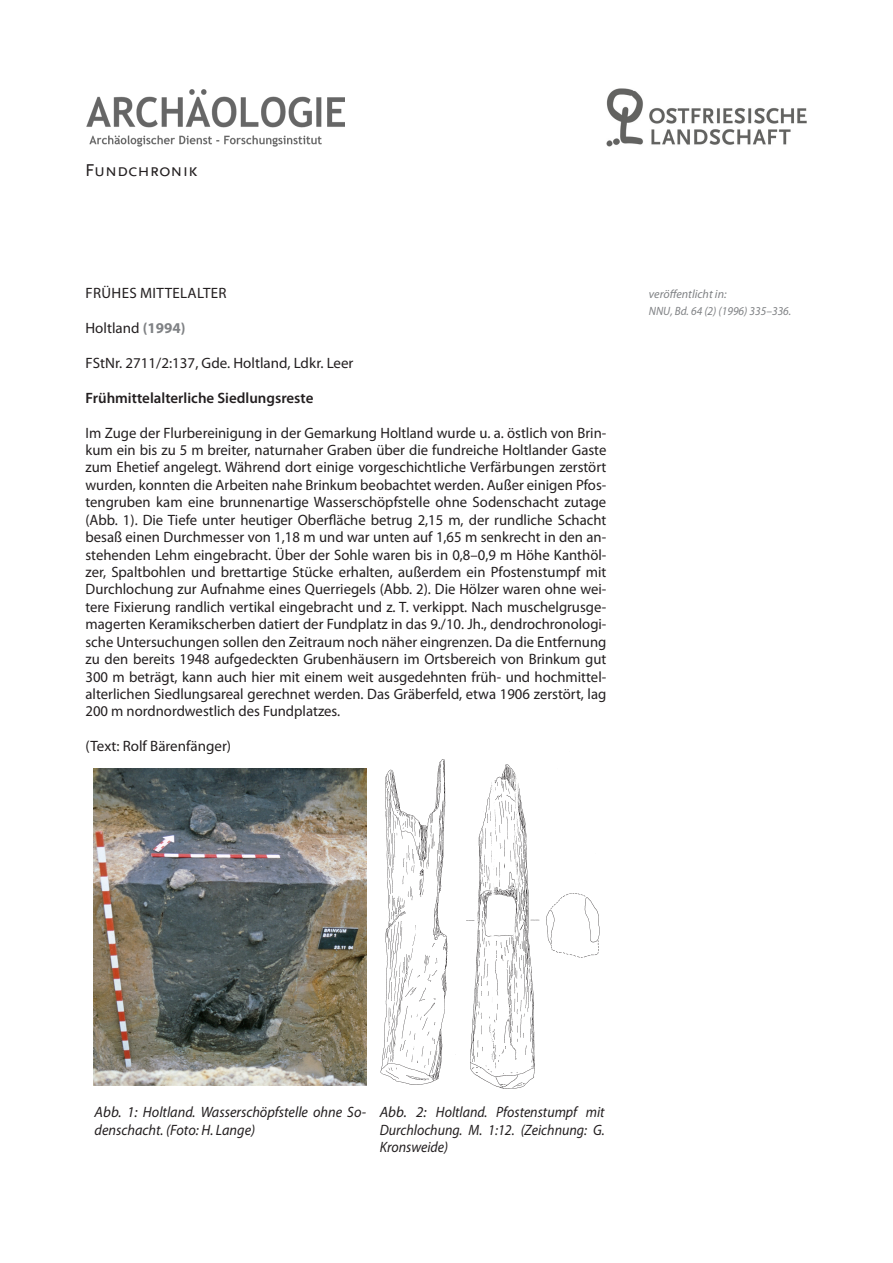
<style>
.page{position:relative;width:893px;height:1263px;background:#fff}
.page>*{position:absolute;margin:0;border:0;box-sizing:border-box;transform-origin:0 0}
.t1{font:18px "Scala Sans Caps";color:#231f20}
.Bodytext{font:15px/17.4px "Myriad Pro";color:#231f20;text-align:justify}
.AU{font:italic 15px/17.4px "Myriad Pro";color:#231f20}
.Ü2{font:600 15px "Myriad Pro";color:#231f20}
.Ü1{font:15px "Myriad Pro";letter-spacing:.02em;color:#231f20}
.t2{font:italic 12px "Myriad Pro";color:#808285;scale:.95 1}
.t3{font:italic 12px "Myriad Pro";color:#808285}
.s1{font-weight:700;color:#808285}
</style>
<div class="page">
<img style="left:86px;top:89px;width:259px;height:57px">
<img style="left:606px;top:89px;width:201px;height:57px">
<img style="left:94px;top:769px;width:273px;height:317px">
<img style="left:380px;top:759px;width:220px;height:330px">
<p class="t1" style="left:85px;top:161px;width:114px">Fundchronik</p>
<p class="Ü1" style="left:86px;top:284px;width:143px">FRÜHES MITTELALTER</p>
<p class="Bodytext" style="left:85px;top:319px;width:101px">Holtland <span class="s1">(1994)</span></p>
<p class="Bodytext" style="left:85px;top:354px;width:270px">FStNr. 2711/2:137, Gde. Holtland, Ldkr. Leer</p>
<p class="Ü2" style="left:85px;top:388px;width:229px">Frühmittelalterliche Siedlungsreste</p>
<p class="Bodytext" style="left:85px;top:423px;width:522px">Im Zuge der Flurbereinigung in der Gemarkung Holtland wurde u. a. östlich von Brin&shy;kum ein bis zu 5 m breiter, naturnaher Graben über die fundreiche Holtlander Gaste zum Ehetief angelegt. Während dort einige vorgeschichtliche Verfärbungen zerstört wurden, konnten die Arbeiten nahe Brinkum beobachtet werden. Außer einigen Pfos&shy;tengruben kam eine brunnenartige Wasserschöpfstelle ohne Sodenschacht zutage (Abb. 1). Die Tiefe unter heutiger Oberfläche betrug 2,15 m, der rundliche Schacht besaß einen Durchmesser von 1,18 m und war unten auf 1,65 m senkrecht in den an&shy;stehenden Lehm eingebracht. Über der Sohle waren bis in 0,8–0,9 m Höhe Kanthöl&shy;zer, Spaltbohlen und brettartige Stücke erhalten, außerdem ein Pfostenstumpf mit Durchlochung zur Aufnahme eines Querriegels (Abb. 2). Die Hölzer waren ohne wei&shy;tere Fixierung randlich vertikal eingebracht und z. T. verkippt. Nach muschelgrusge&shy;magerten Keramikscherben datiert der Fundplatz in das 9./10. Jh., dendrochronologi&shy;sche Untersuchungen sollen den Zeitraum noch näher eingrenzen. Da die Entfernung zu den bereits 1948 aufgedeckten Grubenhäusern im Ortsbereich von Brinkum gut 300 m beträgt, kann auch hier mit einem weit ausgedehnten früh- und hochmittel&shy;alterlichen Siedlungsareal gerechnet werden. Das Gräberfeld, etwa 1906 zerstört, lag 200 m nordnordwestlich des Fundplatzes.</p>
<p class="Bodytext" style="left:85px;top:737px;width:147px">(Text: Rolf Bärenfänger)</p>
<p class="t3" style="left:649px;top:287px;width:79px">veröffentlicht in:</p>
<p class="t2" style="left:649px;top:304px;width:151px">NNU, Bd. 64 (2) (1996) 335–336.</p>
<p class="AU" style="left:95px;top:1103px;width:273px">Abb. 1: Holtland. Wasserschöpfstelle ohne So&shy;denschacht. (Foto: H. Lange)</p>
<p class="AU" style="left:380px;top:1103px;width:226px;text-align:justify">Abb. 2: Holtland. Pfostenstumpf mit Durchlochung. M. 1:12. (Zeichnung: G.<br>Kronsweide)</p>
</div>
